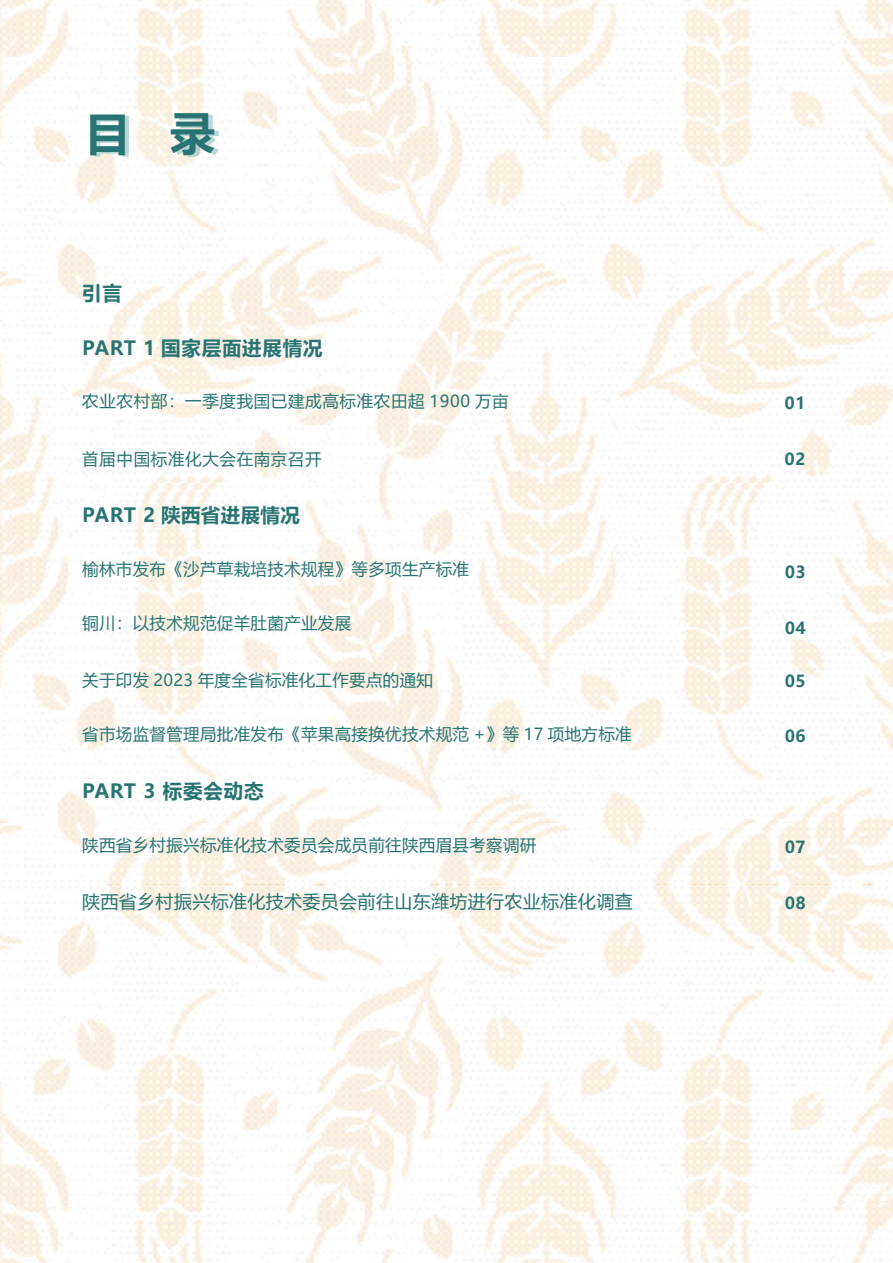
<style>
.page{position:relative;width:893px;height:1263px;background:#fff}
.page>*{position:absolute;margin:0;border:0;box-sizing:border-box;transform-origin:0 0}
.t1{font:700 45px "Microsoft Ya Hei";color:#287472}
.t2{font:700 19.5px "Microsoft Ya Hei";letter-spacing:.04em;color:#287472}
.t3{font:700 19.5px "Microsoft Ya Hei";letter-spacing:.02em;color:#287472}
.t4{font:18px "Microsoft Ya Hei";letter-spacing:.02em;color:#287472}
.t5{font:16.5px "Microsoft Ya Hei";letter-spacing:.02em;color:#287472}
.t6{font:16.5px "Microsoft Ya Hei";letter-spacing:.04em;color:#287472}
.t7{font:700 16.5px "Microsoft Ya Hei";letter-spacing:.02em;color:#287472}
</style>
<div class="page">
<img style="left:0;top:0;width:893px;height:1263px">
<div style="left:94px;top:115px;width:125px;height:42px;background:#79b3b8;opacity:.5"></div>
<p class="t1" style="left:85px;top:102px;width:132px">目 录</p>
<p class="t2" style="left:82px;top:279px;width:41px">引言</p>
<p class="t2" style="left:82px;top:334px;width:242px">PART 1 国家层面进展情况</p>
<p class="t6" style="left:82px;top:390px;width:428px">农业农村部：一季度我国已建成高标准农田超 1900 万亩</p>
<p class="t6" style="left:82px;top:448px;width:241px">首届中国标准化大会在南京召开</p>
<p class="t3" style="left:82px;top:501px;width:219px">PART 2 陕西省进展情况</p>
<p class="t5" style="left:82px;top:557px;width:388px">榆林市发布《沙芦草栽培技术规程》等多项生产标准</p>
<p class="t5" style="left:82px;top:612px;width:270px">铜川：以技术规范促羊肚菌产业发展</p>
<p class="t5" style="left:82px;top:668px;width:352px">关于印发 2023 年度全省标准化工作要点的通知</p>
<p class="t5" style="left:82px;top:723px;width:551px">省市场监督管理局批准发布《苹果高接换优技术规范 +》等 17 项地方标准</p>
<p class="t2" style="left:82px;top:778px;width:183px">PART 3 标委会动态</p>
<p class="t5" style="left:82px;top:834px;width:456px">陕西省乡村振兴标准化技术委员会成员前往陕西眉县考察调研</p>
<p class="t4" style="left:82px;top:889px;width:552px">陕西省乡村振兴标准化技术委员会前往山东潍坊进行农业标准化调查</p>
<p class="t7" style="left:785px;top:392px;width:23px">01</p>
<p class="t7" style="left:785px;top:447px;width:23px">02</p>
<p class="t7" style="left:785px;top:561px;width:22px">03</p>
<p class="t7" style="left:785px;top:616px;width:22px">04</p>
<p class="t7" style="left:785px;top:669px;width:22px">05</p>
<p class="t7" style="left:785px;top:725px;width:22px">06</p>
<p class="t7" style="left:785px;top:836px;width:22px">07</p>
<p class="t7" style="left:785px;top:891px;width:22px">08</p>
</div>
